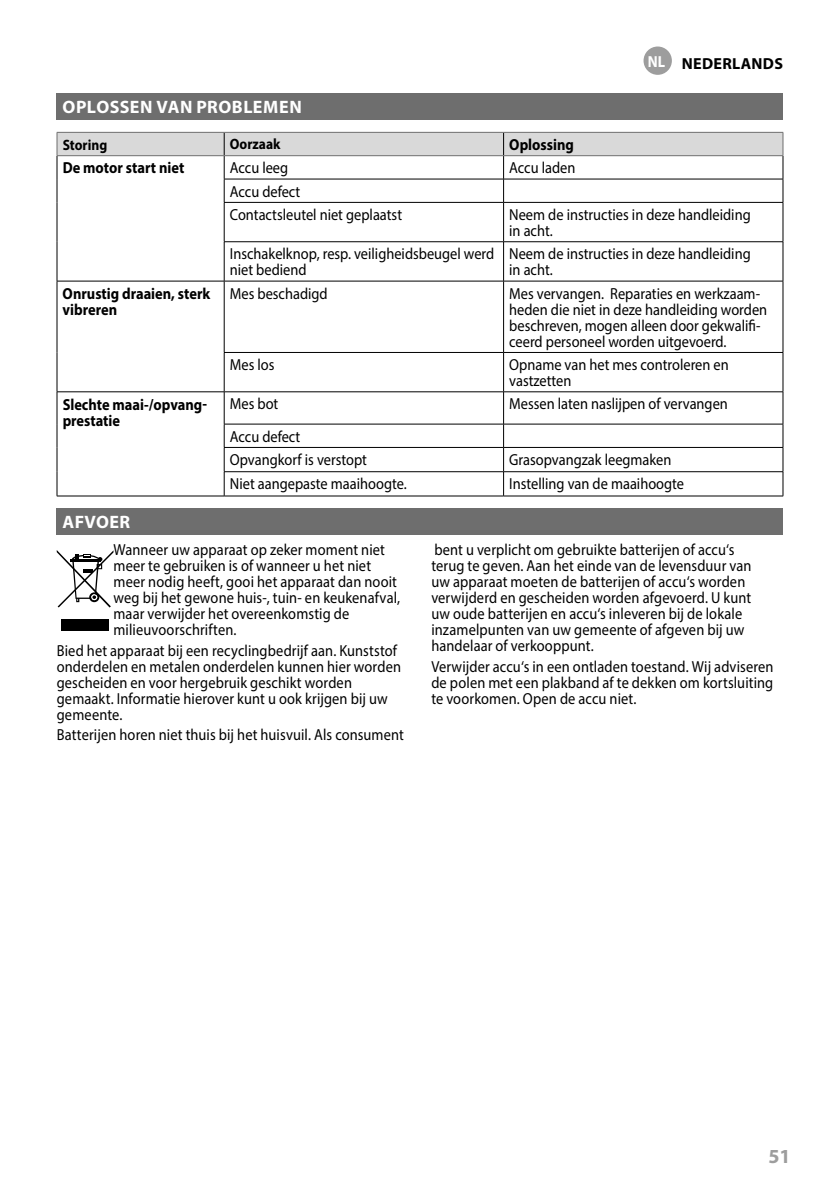
<style>
.page{position:relative;width:840px;height:1191px;background:#fff}
.page>*{position:absolute;margin:0;border:0;box-sizing:border-box;transform-origin:0 0}
.t1{font:700 20px "Myriad Pro";color:#9d9d9d}
.t2{font:700 18px "Myriad Pro";letter-spacing:.02em;color:#fff}
.t3{font:16px/16px "Myriad Pro";letter-spacing:.005em;color:#000;scale:.9 1}
.t4{font:700 16px/16px "Myriad Pro";color:#000;scale:.9 1}
.t5{font:700 16px "Myriad Pro";letter-spacing:.02em;color:#000}
.t6{font:700 15px "Myriad Pro";color:#000;scale:.9 1}
.s1{color:#fff}
</style>
<div class="page">
<div style="left:57px;top:94px;width:725px;height:26px;background:#6e6e6e"></div>
<div style="left:57px;top:508px;width:725px;height:27px;background:#6e6e6e"></div>
<hr style="left:57px;top:202px;width:1px;height:40px;background:#000">
<hr style="left:57px;top:242px;width:1px;height:39px;background:#000">
<hr style="left:224px;top:202px;width:279px;height:1px;background:#000">
<hr style="left:224px;top:203px;width:1px;height:38px;background:#000">
<hr style="left:503px;top:202px;width:279px;height:1px;background:#000">
<hr style="left:503px;top:203px;width:1px;height:38px;background:#000">
<hr style="left:782px;top:203px;width:1px;height:38px;background:#000">
<hr style="left:224px;top:241px;width:279px;height:1px;background:#000">
<hr style="left:224px;top:242px;width:1px;height:39px;background:#000">
<hr style="left:503px;top:241px;width:279px;height:1px;background:#000">
<hr style="left:503px;top:242px;width:1px;height:39px;background:#000">
<hr style="left:782px;top:242px;width:1px;height:39px;background:#000">
<hr style="left:57px;top:281px;width:167px;height:1px;background:#000">
<hr style="left:57px;top:281px;width:1px;height:71px;background:#000">
<hr style="left:57px;top:352px;width:1px;height:39px;background:#000">
<hr style="left:224px;top:281px;width:279px;height:1px;background:#000">
<hr style="left:224px;top:281px;width:1px;height:71px;background:#000">
<hr style="left:503px;top:281px;width:279px;height:1px;background:#000">
<hr style="left:503px;top:281px;width:1px;height:71px;background:#000">
<hr style="left:782px;top:281px;width:1px;height:71px;background:#000">
<hr style="left:224px;top:352px;width:279px;height:1px;background:#000">
<hr style="left:224px;top:353px;width:1px;height:38px;background:#000">
<hr style="left:503px;top:352px;width:279px;height:1px;background:#000">
<hr style="left:503px;top:353px;width:1px;height:38px;background:#000">
<hr style="left:782px;top:353px;width:1px;height:38px;background:#000">
<hr style="left:57px;top:391px;width:167px;height:1px;background:#000">
<hr style="left:57px;top:392px;width:1px;height:32px;background:#000">
<svg style="left:57px;top:424px;width:1px;height:71px"></svg>
<hr style="left:224px;top:391px;width:279px;height:1px;background:#000">
<hr style="left:224px;top:392px;width:1px;height:32px;background:#000">
<hr style="left:503px;top:391px;width:279px;height:1px;background:#000">
<hr style="left:503px;top:392px;width:1px;height:32px;background:#000">
<hr style="left:782px;top:392px;width:1px;height:32px;background:#000">
<hr style="left:224px;top:424px;width:279px;height:1px;background:#000">
<hr style="left:503px;top:424px;width:279px;height:1px;background:#000">
<hr style="left:224px;top:447px;width:279px;height:1px;background:#000">
<hr style="left:503px;top:447px;width:279px;height:1px;background:#000">
<hr style="left:224px;top:471px;width:279px;height:1px;background:#000">
<hr style="left:503px;top:471px;width:279px;height:1px;background:#000">
<svg style="left:503px;top:424px;width:1px;height:71px"></svg>
<svg style="left:782px;top:424px;width:1px;height:72px"></svg>
<hr style="left:224px;top:495px;width:279px;height:1px;background:#000">
<hr style="left:503px;top:495px;width:279px;height:1px;background:#000">
<svg style="left:224px;top:424px;width:1px;height:72px"></svg>
<hr style="left:57px;top:495px;width:167px;height:1px;background:#000">
<svg style="left:57px;top:132px;width:726px;height:70px"></svg>
<hr style="left:57px;top:155px;width:167px;height:1px;background:#6e6e6e">
<hr style="left:224px;top:155px;width:279px;height:1px;background:#6e6e6e">
<hr style="left:503px;top:155px;width:279px;height:1px;background:#6e6e6e">
<div style="left:644px;top:48px;width:26px;height:26px;background:#9d9d9d;border-radius:50%"></div>
<div style="left:643px;top:47px;width:28px;height:28px;border:2px solid #9d9d9d;border-radius:50%"></div>
<div style="left:61px;top:619px;width:47px;height:12px;background:#000"></div>
<svg style="left:57px;top:550px;width:56px;height:57px"></svg>
<p class="t5" style="left:647px;top:53px;width:137px"><span class="s1">NL</span> NEDERLANDS</p>
<p class="t2" style="left:63px;top:95px;width:240px">OPLOSSEN VAN PROBLEMEN</p>
<p class="t6" style="left:63px;top:135px;width:51px">Storing</p>
<p class="t6" style="left:230px;top:134px;width:58px">Oorzaak</p>
<p class="t4" style="left:509px;top:136px;width:73px">Oplossing</p>
<p class="t4" style="left:63px;top:159px;width:137px">De motor start niet</p>
<p class="t3" style="left:230px;top:160px;width:66px">Accu leeg</p>
<p class="t3" style="left:509px;top:160px;width:75px">Accu laden</p>
<p class="t3" style="left:230px;top:179px;width:193px;line-height:23.4px">Accu defect<br>Contactsleutel niet geplaatst</p>
<p class="t3" style="left:509px;top:206px;width:270px">Neem de instructies in deze handleiding in acht.</p>
<p class="t3" style="left:230px;top:246px;width:295px">Inschakelknop, resp. veiligheidsbeugel werd niet bediend</p>
<p class="t3" style="left:509px;top:246px;width:270px">Neem de instructies in deze handleiding in acht.</p>
<p class="t4" style="left:63px;top:285px;width:165px">Onrustig draaien, sterk vibreren</p>
<p class="t3" style="left:230px;top:285px;width:110px">Mes beschadigd</p>
<p class="t3" style="left:509px;top:285px;width:288px">Mes vervangen. Reparaties en werkzaam&shy;heden die niet in deze handleiding worden beschreven, mogen alleen door gekwalifi&shy;ceerd personeel worden uitgevoerd.</p>
<p class="t3" style="left:230px;top:356px;width:51px">Mes los</p>
<p class="t3" style="left:509px;top:356px;width:245px">Opname van het mes controleren en vastzetten</p>
<p class="t4" style="left:63px;top:395px;width:162px">Slechte maai-/opvang&shy;prestatie</p>
<p class="t3" style="left:230px;top:396px;width:55px">Mes bot</p>
<p class="t3" style="left:509px;top:396px;width:244px">Messen laten naslijpen of vervangen</p>
<p class="t3" style="left:230px;top:424px;width:154px;line-height:23.4px">Accu defect<br>Opvangkorf is verstopt</p>
<p class="t3" style="left:509px;top:451px;width:182px">Grasopvangzak leegmaken</p>
<p class="t3" style="left:230px;top:476px;width:198px">Niet aangepaste maaihoogte.</p>
<p class="t3" style="left:509px;top:476px;width:196px">Instelling van de maaihoogte</p>
<p class="t2" style="left:63px;top:510px;width:69px">AFVOER</p>
<p class="t3" style="left:113px;top:541px;width:320px">Wanneer uw apparaat op zeker moment niet meer te gebruiken is of wanneer u het niet meer nodig heeft, gooi het apparaat dan nooit weg bij het gewone huis-, tuin- en keukenafval, maar verwijder het overeenkomstig de milieuvoorschriften.</p>
<p class="t3" style="left:57px;top:642px;width:384px">Bied het apparaat bij een recyclingbedrijf aan. Kunststof onderdelen en metalen onderdelen kunnen hier worden gescheiden en voor hergebruik geschikt worden gemaakt. Informatie hierover kunt u ook krijgen bij uw gemeente.</p>
<p class="t3" style="left:57px;top:726px;width:387px">Batterijen horen niet thuis bij het huisvuil. Als consument</p>
<p class="t3" style="left:431px;top:541px;width:357px">bent u verplicht om gebruikte batterijen of accu‘s terug te geven. Aan het einde van de levensduur van uw apparaat moeten de batterijen of accu‘s worden verwijderd en gescheiden worden afgevoerd. U kunt uw oude batterijen en accu‘s inleveren bij de lokale inzamelpunten van uw gemeente of afgeven bij uw handelaar of verkooppunt.</p>
<p class="t3" style="left:431px;top:658px;width:381px;text-align:justify">Verwijder accu‘s in een ontladen toestand. Wij adviseren de polen met een plakband af te dekken om kortsluiting te voorkomen. Open de accu niet.</p>
<p class="t1" style="left:768px;top:1142px;width:24px">51</p>
</div>
